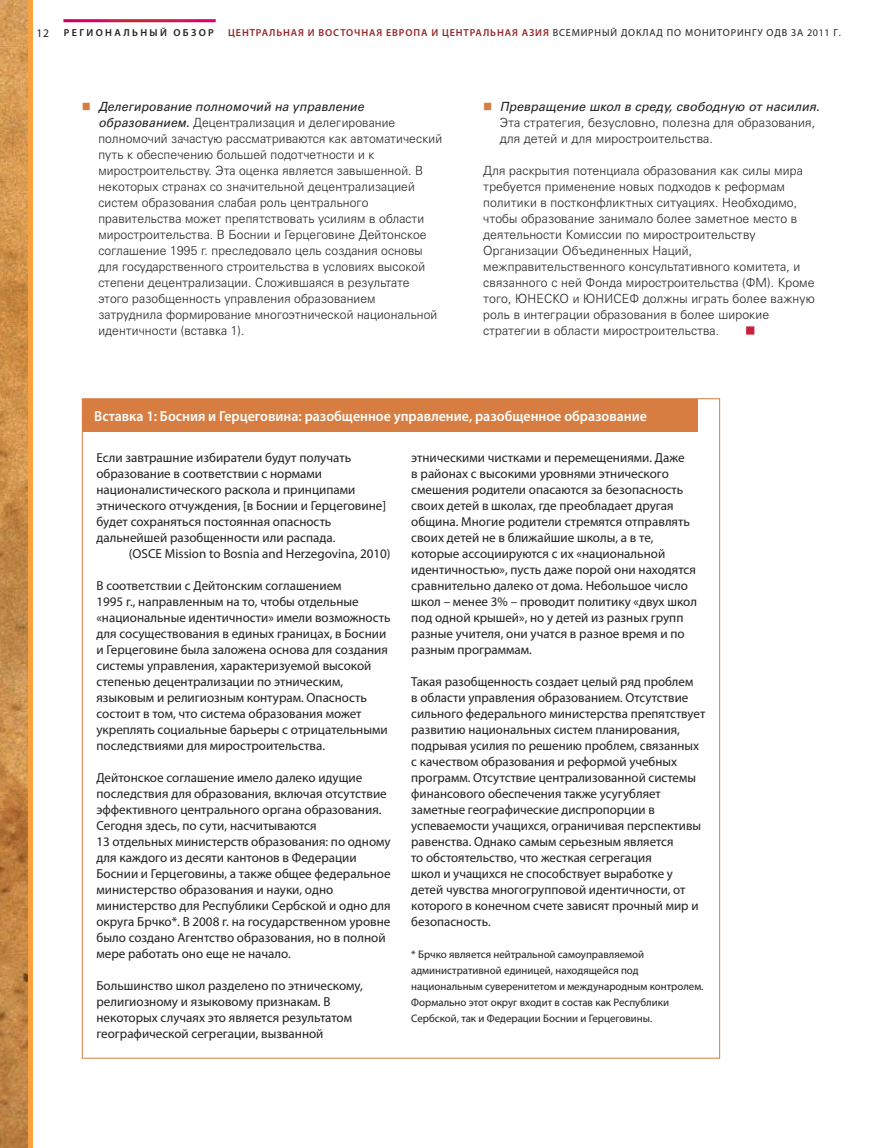
<style>
.page{position:relative;width:893px;height:1148px;background:#fff}
.page>*{position:absolute;margin:0;border:0;box-sizing:border-box;transform-origin:0 0}
.t1{font:600 14.55px "Myriad Pro";color:#fff;scale:.96 1}
.t2{font:13.05px/15.9px "Myriad Pro";color:#231f20}
.t3{font:300 12.6px/15.9px "Univers Cyr";letter-spacing:.01em;color:#231f20;scale:.96 1}
.t4{font:300 12.6px/15.9px "Univers Cyr";letter-spacing:.01em;color:#231f20}
.t5{font:italic 12.6px "Univers Cyr";letter-spacing:.01em;color:#231f20}
.t6{font:11.55px "Myriad Pro";color:#231f20}
.t7{font:10.95px/15.9px "Myriad Pro";color:#231f20}
.t8{font:600 10.2px "Myriad Pro";letter-spacing:.085em;color:#98272a}
.t9{font:600 10.2px "Myriad Pro";letter-spacing:.23em;color:#231f20}
.s1{font-weight:400;color:#231f20}
.s2{font-weight:400;font-style:italic}
</style>
<div class="page">
<img style="left:0;top:0;width:28px;height:1147px">
<div style="left:28px;top:0;width:5px;height:1147px;background:#f9a13e"></div>
<svg style="left:63px;top:19px;width:153px;height:3px"></svg>
<div style="left:82px;top:399px;width:615px;height:33px;background:#d77d41"></div>
<svg style="left:746px;top:326px;width:8px;height:8px"></svg>
<p class="t6" style="left:37px;top:28px;width:14px">12</p>
<p class="t9" style="left:64px;top:27px;width:151px">РЕГИОНАЛЬНЫЙ ОБЗОР</p>
<p class="t8" style="left:228px;top:27px;width:614px">ЦЕНТРАЛЬНАЯ И ВОСТОЧНАЯ ЕВРОПА И ЦЕНТРАЛЬНАЯ АЗИЯ <span class="s1">ВСЕМИРНЫЙ ДОКЛАД ПО МОНИТОРИНГУ ОДВ ЗА 2011 Г.</span></p>
<p class="t3" style="left:98px;top:100px;width:359px"><span class="s2">Делегирование полномочий на управление образованием.</span> Децентрализация и делегирование полномочий зачастую рассматриваются как автоматический путь к обеспечению большей подотчетности и к миростроительству. Эта оценка является завышенной. В некоторых странах со значительной децентрализацией систем образования слабая роль центрального правительства может препятствовать усилиям в области миростроительства. В Боснии и Герцеговине Дейтонское соглашение 1995 г. преследовало цель создания основы для государственного строительства в условиях высокой степени децентрализации. Сложившаяся в результате этого разобщенность управления образованием затруднила формирование многоэтнической национальной идентичности (вставка 1).</p>
<p class="t5" style="left:500px;top:99px;width:321px">Превращение школ в среду, свободную от насилия.</p>
<p class="t4" style="left:500px;top:116px;width:317px">Эта стратегия, безусловно, полезна для образования, для детей и для миростроительства.</p>
<p class="t4" style="left:483px;top:164px;width:333px">Для раскрытия потенциала образования как силы мира требуется применение новых подходов к реформам политики в постконфликтных ситуациях. Необходимо, чтобы образование занимало более заметное место в деятельности Комиссии по миростроительству Организации Объединенных Наций, межправительственного консультативного комитета, и связанного с ней Фонда миростроительства (ФМ). Кроме того, ЮНЕСКО и ЮНИСЕФ должны играть более важную роль в интеграции образования в более широкие стратегии в области миростроительства.</p>
<p class="t1" style="left:94px;top:407px;width:577px">Вставка 1: Босния и Герцеговина: разобщенное управление, разобщенное образование</p>
<p class="t2" style="left:96px;top:451px;width:291px">Если завтрашние избиратели будут получать образование в соответствии с нормами националистического раскола и принципами этнического отчуждения, [в Боснии и Герцеговине] будет сохраняться постоянная опасность дальнейшей разобщенности или распада.</p>
<p class="t2" style="left:129px;top:546px;width:263px">(OSCE Mission to Bosnia and Herzegovina, 2010)</p>
<p class="t2" style="left:96px;top:578px;width:296px">В соответствии с Дейтонским соглашением<br>1995 г., направленным на то, чтобы отдельные «национальные идентичности» имели возможность для сосуществования в единых границах, в Боснии и Герцеговине была заложена основа для создания системы управления, характеризуемой высокой степенью децентрализации по этническим, языковым и религиозным контурам. Опасность состоит в том, что система образования может укреплять социальные барьеры с отрицательными последствиями для миростроительства.</p>
<p class="t2" style="left:96px;top:770px;width:296px">Дейтонское соглашение имело далеко идущие последствия для образования, включая отсутствие эффективного центрального органа образования.<br>Сегодня здесь, по сути, насчитываются<br>13 отдельных министерств образования: по одному для каждого из десяти кантонов в Федерации Боснии и Герцеговины, а также общее федеральное министерство образования и науки, одно министерство для Республики Сербской и одно для округа Брчко*. В 2008 г. на государственном уровне было создано Агентство образования, но в полной мере работать оно еще не начало.</p>
<p class="t2" style="left:96px;top:978px;width:268px">Большинство школ разделено по этническому, религиозному и языковому признакам. В некоторых случаях это является результатом географической сегрегации, вызванной</p>
<p class="t2" style="left:411px;top:451px;width:287px">этническими чистками и перемещениями. Даже<br>в районах с высокими уровнями этнического смешения родители опасаются за безопасность своих детей в школах, где преобладает другая община. Многие родители стремятся отправлять своих детей не в ближайшие школы, а в те, которые ассоциируются с их «национальной идентичностью», пусть даже порой они находятся сравнительно далеко от дома. Небольшое число школ – менее 3% – проводит политику «двух школ под одной крышей», но у детей из разных групп разные учителя, они учатся в разное время и по разным программам.</p>
<p class="t2" style="left:411px;top:674px;width:296px">Такая разобщенность создает целый ряд проблем<br>в области управления образованием. Отсутствие сильного федерального министерства препятствует развитию национальных систем планирования, подрывая усилия по решению проблем, связанных с качеством образования и реформой учебных программ. Отсутствие централизованной системы финансового обеспечения также усугубляет заметные географические диспропорции в успеваемости учащихся, ограничивая перспективы равенства. Однако самым серьезным является<br>то обстоятельство, что жесткая сегрегация<br>школ и учащихся не способствует выработке у детей чувства многогрупповой идентичности, от которого в конечном счете зависят прочный мир и безопасность.</p>
<p class="t7" style="left:411px;top:946px;width:294px">* Брчко является нейтральной самоуправляемой административной единицей, находящейся под национальным суверенитетом и международным контролем.<br>Формально этот округ входит в состав как Республики Сербской, так и Федерации Боснии и Герцеговины.</p>
</div>
